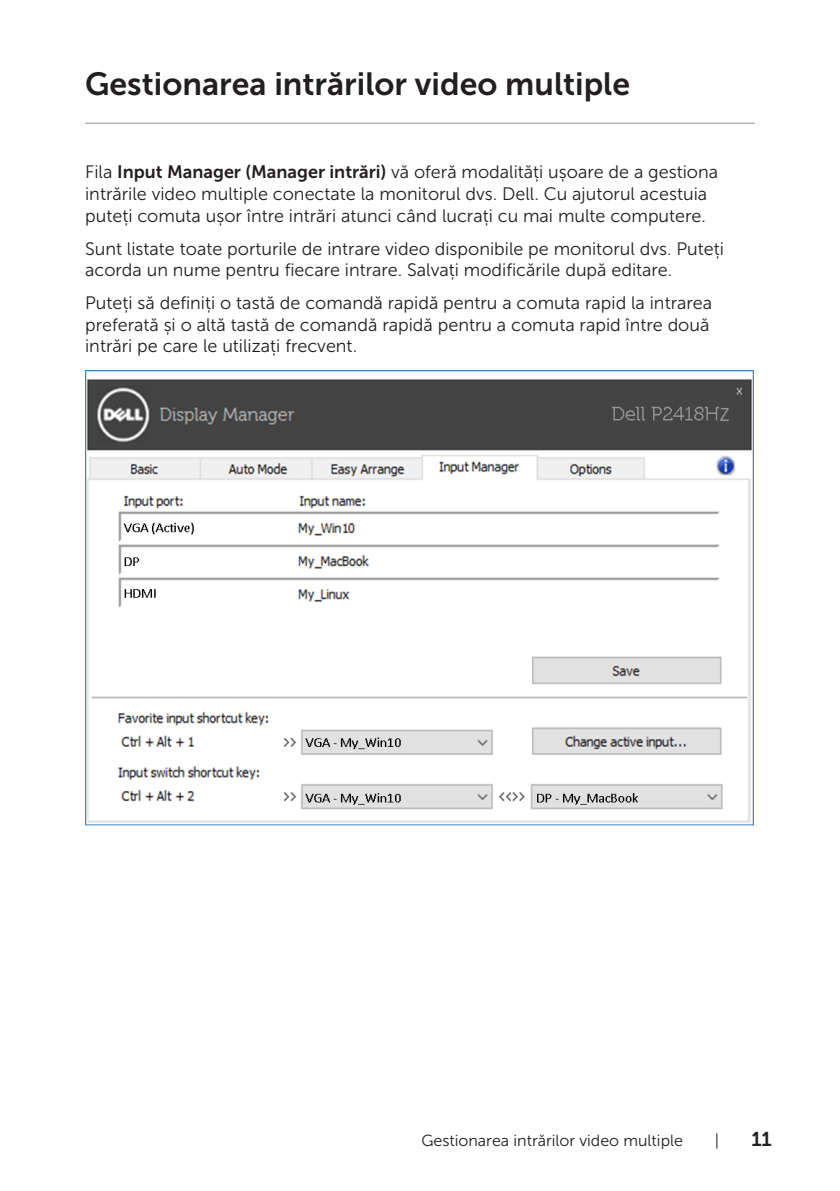
<style>
.page{position:relative;width:840px;height:1191px;background:#fff}
.page>*{position:absolute;margin:0;border:0;box-sizing:border-box;transform-origin:0 0}
.Contents{font:32px "Museo Sans For Dell 700";color:#231f20}
.t1{font:20px "Museo Sans For Dell 700";color:#231f20}
.t2{font:18.2px "Arial Narrow";color:#959595}
.text{font:18px/21.6px "Museo Sans For Dell 300";color:#231f20}
.t3{font:16px "Museo Sans For Dell 300";color:#231f20}
.s1{font-family:"Museo Sans For Dell 700"}
</style>
<div class="page">
<hr style="left:85px;top:123px;width:669px;height:1px;background:#939598">
<img style="left:85px;top:370px;width:668px;height:456px">
<div style="left:718px;top:404px;width:14px;height:18px;background:#444"></div>
<p class="Contents" style="left:85px;top:66px;width:546px">Gestionarea intrărilor video multiple</p>
<p class="text" style="left:85px;top:162px;width:634px">Fila <span class="s1">Input Manager (Manager intrări)</span> vă oferă modalități ușoare de a gestiona intrările video multiple conectate la monitorul dvs. Dell. Cu ajutorul acestuia puteți comuta ușor între intrări atunci când lucrați cu mai multe computere.</p>
<p class="text" style="left:85px;top:238px;width:640px">Sunt listate toate porturile de intrare video disponibile pe monitorul dvs. Puteți acorda un nume pentru fiecare intrare. Salvați modificările după editare.</p>
<p class="text" style="left:85px;top:292px;width:628px">Puteți să definiți o tastă de comandă rapidă pentru a comuta rapid la intrarea preferată și o altă tastă de comandă rapidă pentru a comuta rapid între două intrări pe care le utilizați frecvent.</p>
<p class="t2" style="left:719px;top:401px;width:11px">Z</p>
<p class="t3" style="left:421px;top:1131px;width:263px">Gestionarea intrărilor video multiple</p>
<p class="t3" style="left:714px;top:1131px;width:6px">|</p>
<p class="t1" style="left:751px;top:1127px;width:22px">11</p>
</div>
